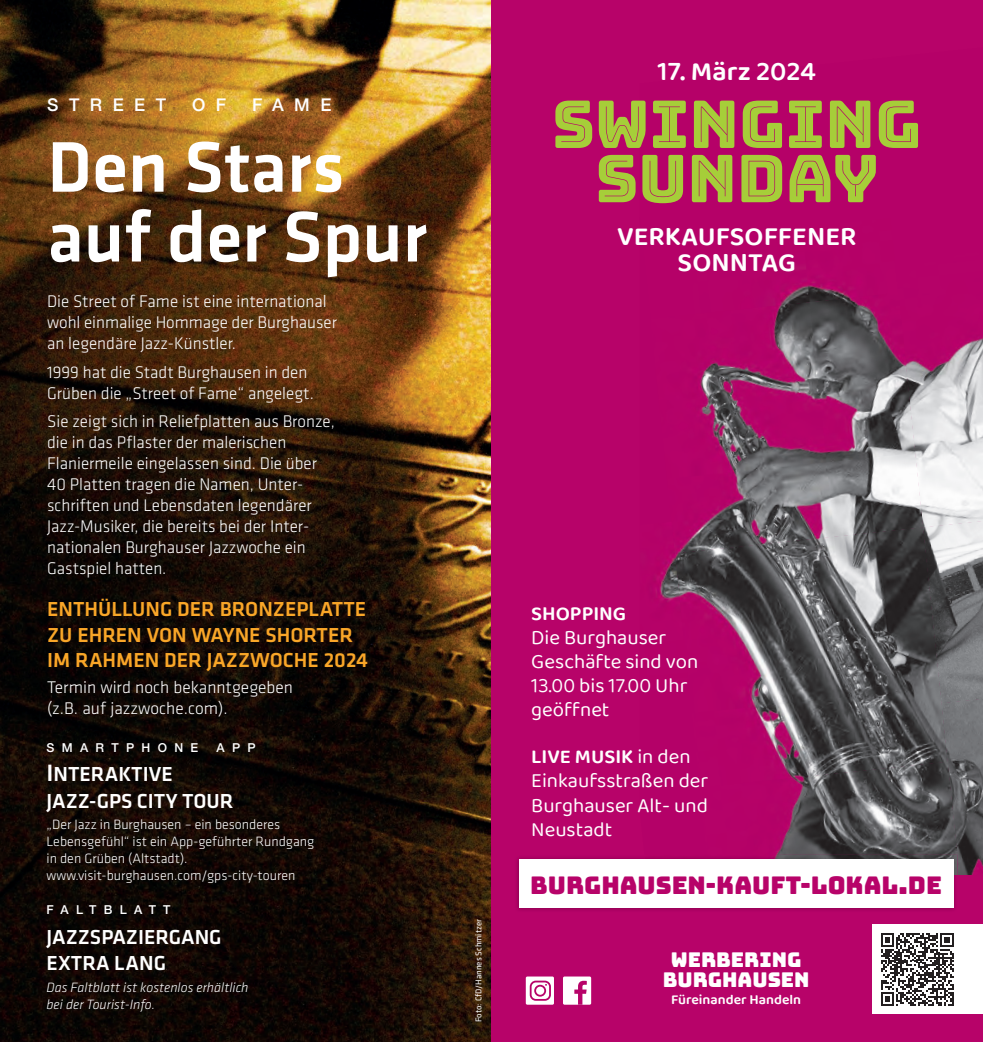
<style>
.page{position:relative;width:983px;height:1042px;background:#fff}
.page>*{position:absolute;margin:0;border:0;box-sizing:border-box;transform-origin:0 0}
.t1{font:500 74.2px/69.8px "Klavika Basic";color:#fff}
.t2{font:65.8px/54.2px "Bungee Inline";color:#a6ce39;text-align:center}
.t3{font:600 27.3px/26.2px "Baloo Bhaina 2";color:#fff;text-align:center}
.t4{font:24.32px "Bungee";color:#b70369}
.Copy{font:500 21px/25.2px "Klavika Basic";color:#f9a628}
.t5{font:500 21px/26.2px "Klavika Basic";color:#fff}
.t6{font:20.47px/24.2px "Baloo Bhaina 2";color:#fff}
.t7{font:20.3px/20.3px "Bungee";color:#fff;text-align:center}
.Copy-2{font:300 17.5px/21px "Klavika Basic";color:#fff}
.t8{font:500 17.5px "Helvetica Neue";letter-spacing:.6em;color:#fff}
.t9{font:300 14px/16.8px "Klavika Basic";color:#fff}
.t10{font:italic 300 14px/16.8px "Klavika Basic";color:#fff}
.t11{font:600 14px "Baloo Bhaina 2";color:#fff}
.t12{font:500 12.25px "Helvetica Neue";letter-spacing:.6em;color:#fff}
.t13{font:8.75px "Klavika Basic";color:#fff}
.s1{font-size:24.5px}
.s2{font-weight:600}
</style>
<div class="page">
<img style="left:0;top:0;width:491px;height:1042px">
<div style="left:491px;top:0;width:491px;height:1042px;background:#b70369"></div>
<img style="left:782px;top:268px;width:69px;height:25px">
<img style="left:923px;top:338px;width:59px;height:183px">
<img style="left:654px;top:556px;width:20px;height:46px">
<img style="left:672px;top:293px;width:251px;height:260px">
<img style="left:674px;top:527px;width:267px;height:234px">
<img style="left:922px;top:521px;width:60px;height:182px">
<img style="left:941px;top:698px;width:41px;height:177px">
<img style="left:776px;top:761px;width:183px;height:114px">
<div style="left:872px;top:925px;width:110px;height:89px;background:#fff"></div>
<svg style="left:881px;top:933px;width:72px;height:73px"></svg>
<img style="left:517px;top:857px;width:439px;height:53px">
<img style="left:644px;top:855px;width:313px;height:20px">
<div style="left:519px;top:859px;width:433px;height:49px;background:#fff"></div>
<div style="left:563px;top:976px;width:28px;height:28px;background:#fff;border-radius:2px"></div>
<svg style="left:574px;top:981px;width:12px;height:23px"></svg>
<svg style="left:525px;top:976px;width:29px;height:28px"></svg>
<p class="t8" style="left:47px;top:91px;width:120px">STREET</p>
<p class="t8" style="left:192px;top:91px;width:36px">O F</p>
<p class="t8" style="left:252px;top:91px;width:81px">FAME</p>
<p class="t1" style="left:47px;top:130px;width:381px">Den Stars auf der Spur</p>
<p class="Copy-2" style="left:47px;top:290px;width:291px">Die Street of Fame ist eine international wohl einmalige Hommage der Burghauser an legendäre Jazz-Künstler.</p>
<p class="Copy-2" style="left:47px;top:361px;width:268px">1999 hat die Stadt Burghausen in den<br>Grüben die „Street of Fame“ angelegt.</p>
<p class="Copy-2" style="left:47px;top:411px;width:289px">Sie zeigt sich in Reliefplatten aus Bronze, die in das Pflaster der malerischen Flaniermeile eingelassen sind. Die über 40 Platten tragen die Namen, Unter&shy;schriften und Lebensdaten legendärer Jazz-Musiker, die bereits bei der Inter&shy;nationalen Burghauser Jazzwoche ein Gastspiel hatten.</p>
<p class="Copy" style="left:47px;top:596px;width:322px">ENTHÜLLUNG DER BRONZEPLATTE<br>ZU EHREN VON WAYNE SHORTER<br>IM RAHMEN DER JAZZWOCHE 2024</p>
<p class="Copy-2" style="left:47px;top:676px;width:247px">Termin wird noch bekanntgegeben (z.B. auf jazzwoche.com).</p>
<p class="t12" style="left:47px;top:738px;width:153px">SMARTPHONE</p>
<p class="t12" style="left:216px;top:738px;width:41px">APP</p>
<p class="t5" style="left:46px;top:761px;width:188px"><span class="s1">I</span>NTERAKTIVE<br>JAZZ-GPS CITY TOUR</p>
<p class="t9" style="left:47px;top:816px;width:269px">„Der Jazz in Burghausen – ein besonderes Lebensgefühl“ ist ein App-geführter Rundgang in den Grüben (Altstadt). www.visit-burghausen.com/gps-city-touren</p>
<p class="t12" style="left:47px;top:900px;width:125px">FALTBLATT</p>
<p class="t5" style="left:47px;top:923px;width:176px">JAZZSPAZIERGANG<br>EXTRA LANG</p>
<p class="t10" style="left:47px;top:978px;width:203px">Das Faltblatt ist kostenlos erhältlich bei der Tourist-Info.</p>
<p class="t13" style="left:473px;top:1022px;width:104px;rotate:-90deg">Foto: CfD/Hannes Schmitzer</p>
<p class="t3" style="left:657px;top:57px;width:160px">17. März 2024</p>
<p class="t2" style="left:552px;top:98px;width:371px">SWINGING<br>SUNDAY</p>
<p class="t3" style="left:617px;top:222px;width:241px">VERKAUFSOFFENER<br>SONNTAG</p>
<p class="t6" style="left:531px;top:600px;width:168px"><span class="s2">SHOPPING<br></span>Die Burghauser<br>Geschäfte sind von<br>13.00 bis 17.00 Uhr geöffnet</p>
<p class="t6" style="left:531px;top:744px;width:178px"><span class="s2">LIVE MUSIK</span> in den<br>Einkaufsstraßen der<br>Burghauser Alt- und<br>Neustadt</p>
<p class="t4" style="left:530px;top:871px;width:413px">BURGHAUSEN-KAUFT-LOKAL.DE</p>
<p class="t7" style="left:662px;top:949px;width:148px">WERBERING<br>BURGHAUSEN</p>
<p class="t11" style="left:671px;top:991px;width:132px">Füreinander Handeln</p>
</div>
